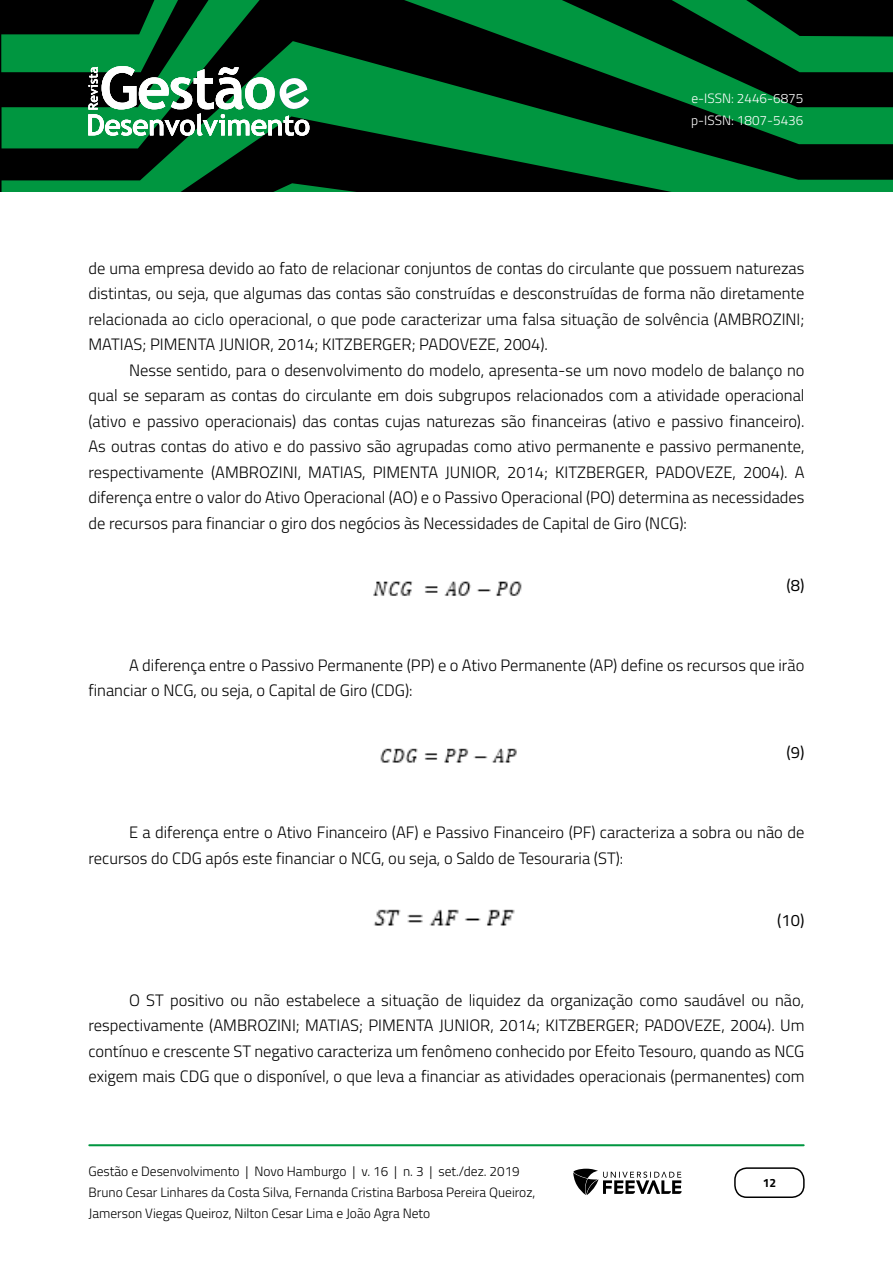
<style>
.page{position:relative;width:893px;height:1263px;background:#fff}
.page>*{position:absolute;margin:0;border:0;box-sizing:border-box;transform-origin:0 0}
.t1{font:300 16.5px/25.5px "Titillium Web";color:#000;text-align:justify}
.t2{font:16.5px "Titillium Web";color:#000}
.t3{font:300 13.5px/21px "Titillium Web";color:#000}
.t4{font:300 13.5px/22.5px "Titillium Web";color:#fff}
.t5{font:700 12px "Titillium Web";color:#000}
</style>
<div class="page">
<svg style="left:2px;top:0;width:891px;height:41px;background:#003516"></svg>
<svg style="left:2px;top:41px;width:891px;height:142px;background:#004a1f"></svg>
<svg style="left:2px;top:183px;width:891px;height:9px;background:#004f21"></svg>
<hr style="left:89px;top:1144px;width:715px;height:2px;background:#009640">
<div style="left:734px;top:1167px;width:71px;height:31px;border:2px solid #000;border-radius:12px"></div>
<svg style="left:573px;top:1169px;width:109px;height:26px"></svg>
<svg style="left:88px;top:66px;width:221px;height:70px"></svg>
<img style="left:373px;top:581px;width:149px;height:15px">
<img style="left:380px;top:748px;width:137px;height:15px">
<img style="left:373px;top:909px;width:142px;height:17px">
<p class="t4" style="left:691px;top:86px;width:114px">e-ISSN: 2446-6875 p-ISSN: 1807-5436</p>
<p class="t1" style="left:88px;top:254px;width:717px">de uma empresa devido ao fato de relacionar conjuntos de contas do circulante que possuem naturezas distintas, ou seja, que algumas das contas são construídas e desconstruídas de forma não diretamente relacionada ao ciclo operacional, o que pode caracterizar uma falsa situação de solvência (AMBROZINI; MATIAS; PIMENTA JUNIOR, 2014; KITZBERGER; PADOVEZE, 2004).</p>
<p class="t1" style="left:88px;top:356px;width:717px;text-indent:41px">Nesse sentido, para o desenvolvimento do modelo, apresenta-se um novo modelo de balanço no qual se separam as contas do circulante em dois subgrupos relacionados com a atividade operacional (ativo e passivo operacionais) das contas cujas naturezas são financeiras (ativo e passivo financeiro).<br>As outras contas do ativo e do passivo são agrupadas como ativo permanente e passivo permanente, respectivamente (AMBROZINI, MATIAS, PIMENTA JUNIOR, 2014; KITZBERGER, PADOVEZE, 2004). A diferença entre o valor do Ativo Operacional (AO) e o Passivo Operacional (PO) determina as necessidades de recursos para financiar o giro dos negócios às Necessidades de Capital de Giro (NCG):</p>
<p class="t2" style="left:786px;top:573px;width:19px">(8)</p>
<p class="t1" style="left:88px;top:651px;width:717px;text-indent:41px">A diferença entre o Passivo Permanente (PP) e o Ativo Permanente (AP) define os recursos que irão financiar o NCG, ou seja, o Capital de Giro (CDG):</p>
<p class="t2" style="left:786px;top:740px;width:19px">(9)</p>
<p class="t1" style="left:88px;top:819px;width:717px;text-indent:41px">E a diferença entre o Ativo Financeiro (AF) e Passivo Financeiro (PF) caracteriza a sobra ou não de recursos do CDG após este financiar o NCG, ou seja, o Saldo de Tesouraria (ST):</p>
<p class="t2" style="left:777px;top:908px;width:29px">(10)</p>
<p class="t1" style="left:88px;top:987px;width:717px;text-indent:41px">O ST positivo ou não estabelece a situação de liquidez da organização como saudável ou não, respectivamente (AMBROZINI; MATIAS; PIMENTA JUNIOR, 2014; KITZBERGER; PADOVEZE, 2004). Um contínuo e crescente ST negativo caracteriza um fenômeno conhecido por Efeito Tesouro, quando as NCG exigem mais CDG que o disponível, o que leva a financiar as atividades operacionais (permanentes) com</p>
<p class="t3" style="left:88px;top:1160px;width:448px">Gestão e Desenvolvimento | Novo Hamburgo | v. 16 | n. 3 | set./dez. 2019<br>Bruno Cesar Linhares da Costa Silva, Fernanda Cristina Barbosa Pereira Queiroz,<br>Jamerson Viegas Queiroz, Nilton Cesar Lima e João Agra Neto</p>
<p class="t5" style="left:763px;top:1174px;width:15px">12</p>
</div>
